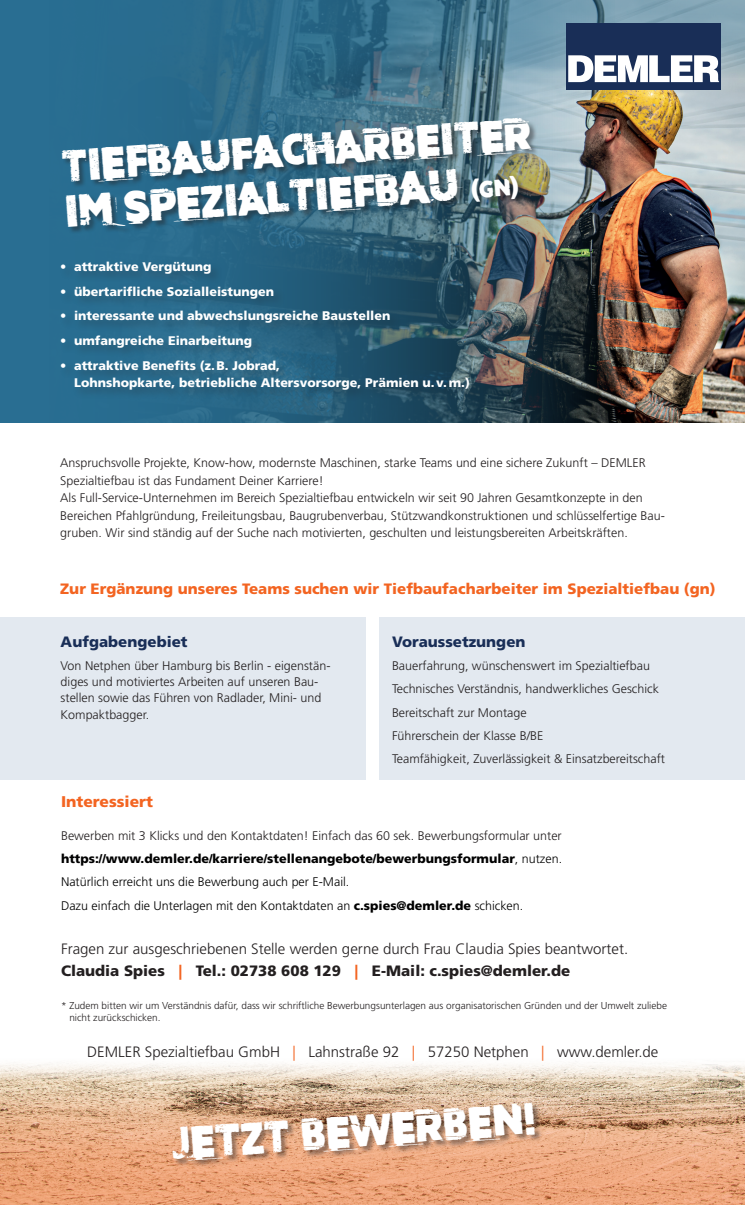
<style>
.page{position:relative;width:745px;height:1205px;background:#fff}
.page>*{position:absolute;margin:0;border:0;box-sizing:border-box;transform-origin:0 0}
.t1{font:46.25px/45.5px "Cutthecrap";color:#fff}
.t2{font:900 15.5px "Frutiger LT Std";color:#f36421}
.t3{font:300 15px "Frutiger LT Std";color:#231f20}
.t4{font:900 15px "Frutiger LT Std";color:#f36421}
.t5{font:900 15px "Frutiger LT Std";color:#231f20}
.t6{font:900 15px "Frutiger LT Std";color:#192e57}
.t7{font:300 12.5px/17.5px "Frutiger LT Std";color:#231f20}
.t8{font:900 12.5px/17.5px "Frutiger LT Std";color:#fff}
.t9{font:300 12.5px "Frutiger LT Std";color:#000001}
.t10{font:900 12.5px "Frutiger LT Std";color:#000001}
.t11{font:300 10px "Frutiger LT Std";color:#231f20}
.s1{font-size:25px}
.s2{font-weight:300}
.s3{font-weight:900}
.s4{color:#f36421}
</style>
<div class="page">
<img style="left:614px;top:78px;width:130px;height:345px">
<img style="left:0;top:78px;width:614px;height:345px">
<svg style="left:0;top:0;width:744px;height:78px;background:#3e7692"></svg>
<div style="left:566px;top:23px;width:154px;height:66px;background:#192e57"></div>
<svg style="left:568px;top:55px;width:150px;height:27px"></svg>
<img style="left:0;top:1062px;width:744px;height:27px">
<svg style="left:0;top:1089px;width:744px;height:116px;background:#e3a881"></svg>
<div style="left:173px;top:1103px;width:369px;height:65px;background:#231f20;opacity:.45"></div>
<div style="left:0;top:617px;width:365px;height:163px;background:#e3e9f0"></div>
<div style="left:379px;top:617px;width:365px;height:163px;background:#e3e9f0"></div>
<div style="left:62px;top:117px;width:476px;height:117px;background:#231f20;opacity:.45"></div>
<div style="left:59px;top:260px;width:422px;height:142px;background:#231f20;opacity:.31"></div>
<p class="t1" style="left:60px;top:140px;width:472px;rotate:-4deg">TIEFBAUFACHARBEITER<br>IM SPEZIALTIEFBAU <span class="s1">(GN)</span></p>
<p class="t8" style="left:60px;top:258px;width:152px">• attraktive Vergütung</p>
<p class="t8" style="left:60px;top:283px;width:215px">• übertarifliche Sozialleistungen</p>
<p class="t8" style="left:60px;top:307px;width:331px">• interessante und abwechslungsreiche Baustellen</p>
<p class="t8" style="left:60px;top:332px;width:193px">• umfangreiche Einarbeitung</p>
<p class="t8" style="left:74px;top:356px;width:397px;text-indent:-14px">• attraktive Benefits (z.B. Jobrad,<br>Lohnshopkarte, betriebliche Altersvorsorge, Prämien u.v.m.)</p>
<p class="t7" style="left:60px;top:454px;width:586px">Anspruchsvolle Projekte, Know-how, modernste Maschinen, starke Teams und eine sichere Zukunft – DEMLER</p>
<p class="t7" style="left:60px;top:472px;width:605px">Spezialtiefbau ist das Fundament Deiner Karriere!<br>Als Full-Service-Unternehmen im Bereich Spezialtiefbau entwickeln wir seit 90 Jahren Gesamtkonzepte in den Bereichen Pfahlgründung, Freileitungsbau, Baugrubenverbau, Stützwandkonstruktionen und schlüsselfertige Bau&shy;gruben. Wir sind ständig auf der Suche nach motivierten, geschulten und leistungsbereiten Arbeitskräften.</p>
<p class="t4" style="left:60px;top:579px;width:656px">Zur Ergänzung unseres Teams suchen wir Tiefbaufacharbeiter im Spezialtiefbau (gn)</p>
<p class="t6" style="left:392px;top:632px;width:135px">Voraussetzungen</p>
<p class="t7" style="left:392px;top:657px;width:259px">Bauerfahrung, wünschenswert im Spezialtiefbau</p>
<p class="t7" style="left:392px;top:680px;width:268px">Technisches Verständnis, handwerkliches Geschick</p>
<p class="t7" style="left:392px;top:704px;width:136px">Bereitschaft zur Montage</p>
<p class="t7" style="left:392px;top:727px;width:153px">Führerschein der Klasse B/BE</p>
<p class="t7" style="left:392px;top:750px;width:274px">Teamfähigkeit, Zuverlässigkeit &amp; Einsatzbereitschaft</p>
<p class="t6" style="left:61px;top:632px;width:128px">Aufgabengebiet</p>
<p class="t7" style="left:61px;top:657px;width:271px;line-height:16.2px">Von Netphen über Hamburg bis Berlin - eigenstän&shy;diges und motiviertes Arbeiten auf unseren Bau&shy;stellen sowie das Führen von Radlader, Mini- und Kompaktbagger.</p>
<p class="t2" style="left:61px;top:792px;width:93px">Interessiert</p>
<p class="t7" style="left:61px;top:827px;width:502px">Bewerben mit 3 Klicks und den Kontaktdaten! Einfach das 60 sek. Bewerbungsformular unter</p>
<p class="t10" style="left:61px;top:851px;width:502px">https://www.demler.de/karriere/stellenangebote/bewerbungsformular<span class="s2">, nutzen.</span></p>
<p class="t9" style="left:61px;top:875px;width:290px">Natürlich erreicht uns die Bewerbung auch per E-Mail.</p>
<p class="t9" style="left:61px;top:898px;width:463px">Dazu einfach die Unterlagen mit den Kontaktdaten an <span class="s3">c.spies@demler.de</span> schicken.</p>
<p class="t3" style="left:61px;top:940px;width:568px">Fragen zur ausgeschriebenen Stelle werden gerne durch Frau Claudia Spies beantwortet.</p>
<p class="t5" style="left:61px;top:961px;width:510px">Claudia Spies <span class="s4">|</span> Tel.: 02738 608 129 <span class="s4">|</span> E-Mail: c.spies@demler.de</p>
<p class="t11" style="left:61px;top:1000px;width:607px">* Zudem bitten wir um Verständnis dafür, dass wir schriftliche Bewerbungsunterlagen aus organisatorischen Gründen und der Umwelt zuliebe</p>
<p class="t11" style="left:69px;top:1012px;width:93px">nicht zurückschicken.</p>
<p class="t3" style="left:87px;top:1043px;width:572px">DEMLER Spezialtiefbau GmbH <span class="s4">|</span> Lahnstraße 92 <span class="s4">|</span> 57250 Netphen <span class="s4">|</span> www.demler.de</p>
<p class="t1" style="left:170px;top:1117px;width:367px;rotate:-4deg">JETZT BEWERBEN!</p>
</div>
